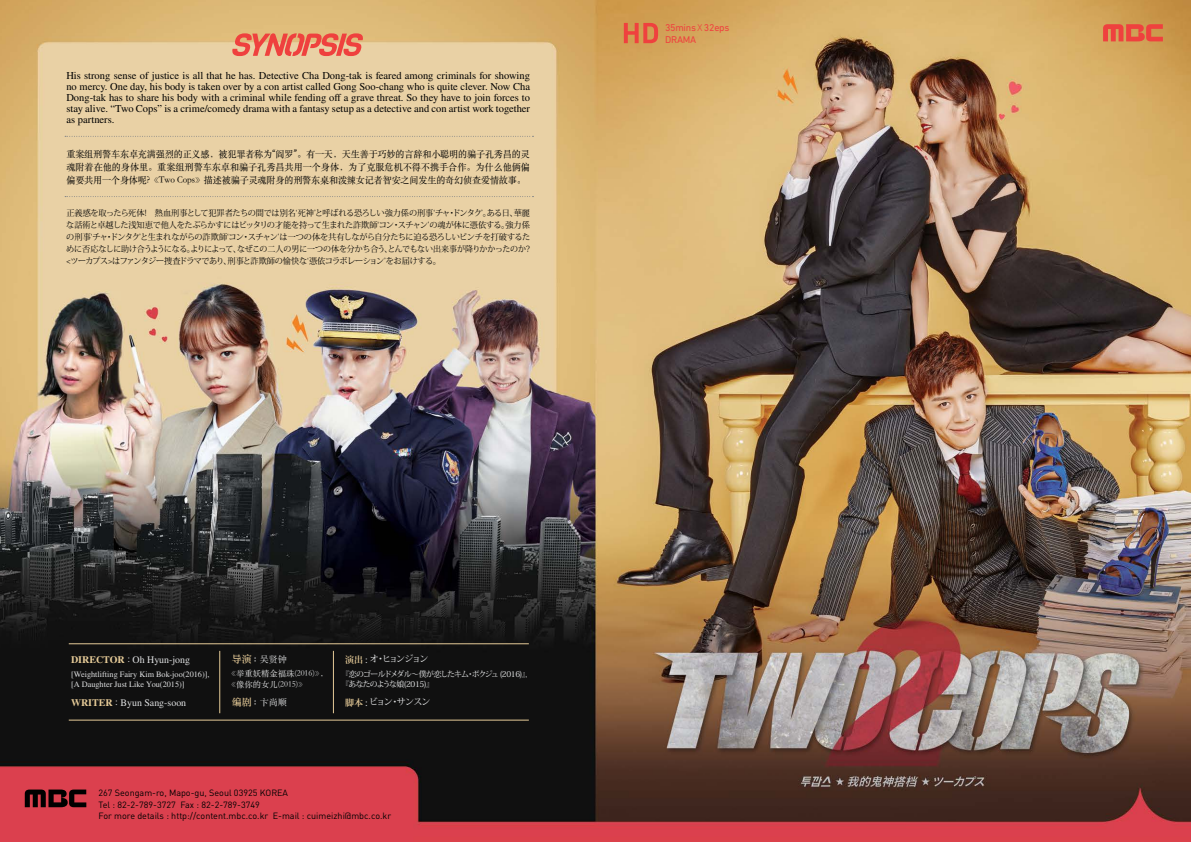
<style>
.page{position:relative;width:1191px;height:842px;background:#fff}
.page>*{position:absolute;margin:0;border:0;box-sizing:border-box;transform-origin:0 0}
.t1{font:10.5px/11px "STIX General";color:#000;text-align:justify}
.t2{font:10px "STIX General";color:#dedfe0}
.t3{font:10px/12px "DIN Next CYR";letter-spacing:-.025em;color:#ef413e}
.t4{font:9.5px/13px "ST Songti SC Regular";letter-spacing:-.01em;color:#000;text-align:justify;scale:.95 1}
.t5{font:9px/12px "DIN";color:#000}
.t6{font:500 9px "Koz Min Pro";letter-spacing:-.17em;color:#dedfe0}
.t7{font:9px "ST Songti SC Regular";color:#dedfe0}
.t8{font:8.4px/12px "Koz Min Pro";letter-spacing:-.065em;color:#000;text-align:justify}
.t9{font:8.4px/11px "ST Songti SC Regular";color:#dedfe0}
.t10{font:8.2px/10.7px "STIX General";color:#dedfe0}
.t11{font:500 7.9px/10px "Koz Min Pro";letter-spacing:-.095em;color:#dedfe0}
.s1{font-weight:300}
.s2{font-weight:700;color:#e6cb98}
.s3{font-family:"ST Songti SC Bold";font-size:10px;color:#e6cb98}
.s4{font-family:"ST Songti SC Bold";font-size:10px}
.s5{font-weight:700}
</style>
<div class="page">
<img style="left:0;top:0;width:1191px;height:842px">
<svg style="left:1103px;top:24px;width:59px;height:17px"></svg>
<svg style="left:624px;top:23px;width:34px;height:20px"></svg>
<svg style="left:25px;top:789px;width:61px;height:18px"></svg>
<hr style="left:69px;top:643px;width:460px;height:1px;background:#e6cb98">
<svg style="left:65px;top:136px;width:468px;height:1px"></svg>
<svg style="left:65px;top:196px;width:468px;height:1px"></svg>
<hr style="left:69px;top:720px;width:460px;height:1px;background:#e6cb98">
<hr style="left:219px;top:651px;width:1px;height:62px;background:#e6cb98">
<hr style="left:333px;top:651px;width:1px;height:62px;background:#e6cb98">
<svg style="left:232px;top:33px;width:131px;height:23px;background:#ea7e64"></svg>
<p class="t1" style="left:66px;top:70px;width:465px">His strong sense of justice is all that he has. Detective Cha Dong-tak is feared among criminals for showing no mercy. One day, his body is taken over by a con artist called Gong Soo-chang who is quite clever. Now Cha Dong-tak has to share his body with a criminal while fending off a grave threat. So they have to join forces to stay alive. “Two Cops” is a crime/comedy drama with a fantasy setup as a detective and con artist work together as partners.</p>
<p class="t4" style="left:66px;top:147px;width:489px">重案组刑警车东卓充满强烈的正义感，被犯罪者称为“阎罗”。有一天，天生善于巧妙的言辞和小聪明的骗子孔秀昌的灵魂附着在他的身体里。重案组刑警车东卓和骗子孔秀昌共用一个身体，为了克服危机不得不携手合作。为什么他俩偏偏要共用一个身体呢?《Two Cops》描述被骗子灵魂附身的刑警东桌和泼辣女记者智安之间发生的奇幻侦查爱情故事。</p>
<p class="t8" style="left:66px;top:206px;width:465px">正義感を取ったら死体! 熱血刑事として犯罪者たちの間では別名‘死神’と呼ばれる恐ろしい強力係の刑事‘チャ・ドンタク’。ある日、華麗な話術と卓越した浅知恵で他人をたぶらかすにはピッタリの才能を持って生まれた詐欺師‘コン・スチャン’の魂が体に憑依する。強力係の刑事‘チャ・ドンタク’と生まれながらの詐欺師‘コン・スチャン’は一つの体を共有しながら自分たちに迫る恐ろしいピンチを打破するために否応なしに助け合うようになる。よりによって、なぜこの二人の男に一つの体を分かち合う、とんでもない出来事が降りかかったのか? &lt;ツーカプス&gt;はファンタジー捜査ドラマであり、刑事と詐欺師の愉快な‘憑依コラボレーション’をお届けする。</p>
<p class="t3" style="left:665px;top:21px;width:66px">35mins <span class="s1">X</span> 32eps<br>DRAMA</p>
<p class="t2" style="left:71px;top:653px;width:121px"><span class="s2">DIRECTOR</span> : Oh Hyun-jong</p>
<p class="t10" style="left:71px;top:669px;width:140px">[Weightlifting Fairy Kim Bok-joo(2016)], [A Daughter Just Like You(2015)]</p>
<p class="t2" style="left:71px;top:695px;width:117px"><span class="s2">WRITER</span> : Byun Sang-soon</p>
<p class="t7" style="left:232px;top:653px;width:56px"><span class="s3">导演</span> <span class="s4">:</span> 吴贤钟</p>
<p class="t9" style="left:228px;top:668px;width:102px">《举重妖精金福珠(2016)》，《像你的女儿(2015)》</p>
<p class="t7" style="left:232px;top:696px;width:56px"><span class="s3">编剧</span> <span class="s4">:</span> 卞尚顺</p>
<p class="t6" style="left:345px;top:652px;width:85px"><span class="s2">演出</span> <span class="s5">:</span> オ・ヒョンジョン</p>
<p class="t11" style="left:341px;top:669px;width:190px">『恋のゴールドメダル～僕が恋したキム・ボクジュ (2016)』,『あなたのような娘(2015)』</p>
<p class="t6" style="left:345px;top:695px;width:87px"><span class="s2">脚本</span> <span class="s5">:</span> ビョン・サンスン</p>
<p class="t5" style="left:98px;top:787px;width:191px">267 Seongam-ro, Mapo-gu, Seoul 03925 KOREA<br>Tel : 82-2-789-3727 Fax : 82-2-789-3749</p>
<p class="t5" style="left:98px;top:810px;width:294px">For more details : http://content.mbc.co.kr E-mail : cuimeizhi@mbc.co.kr</p>
</div>
